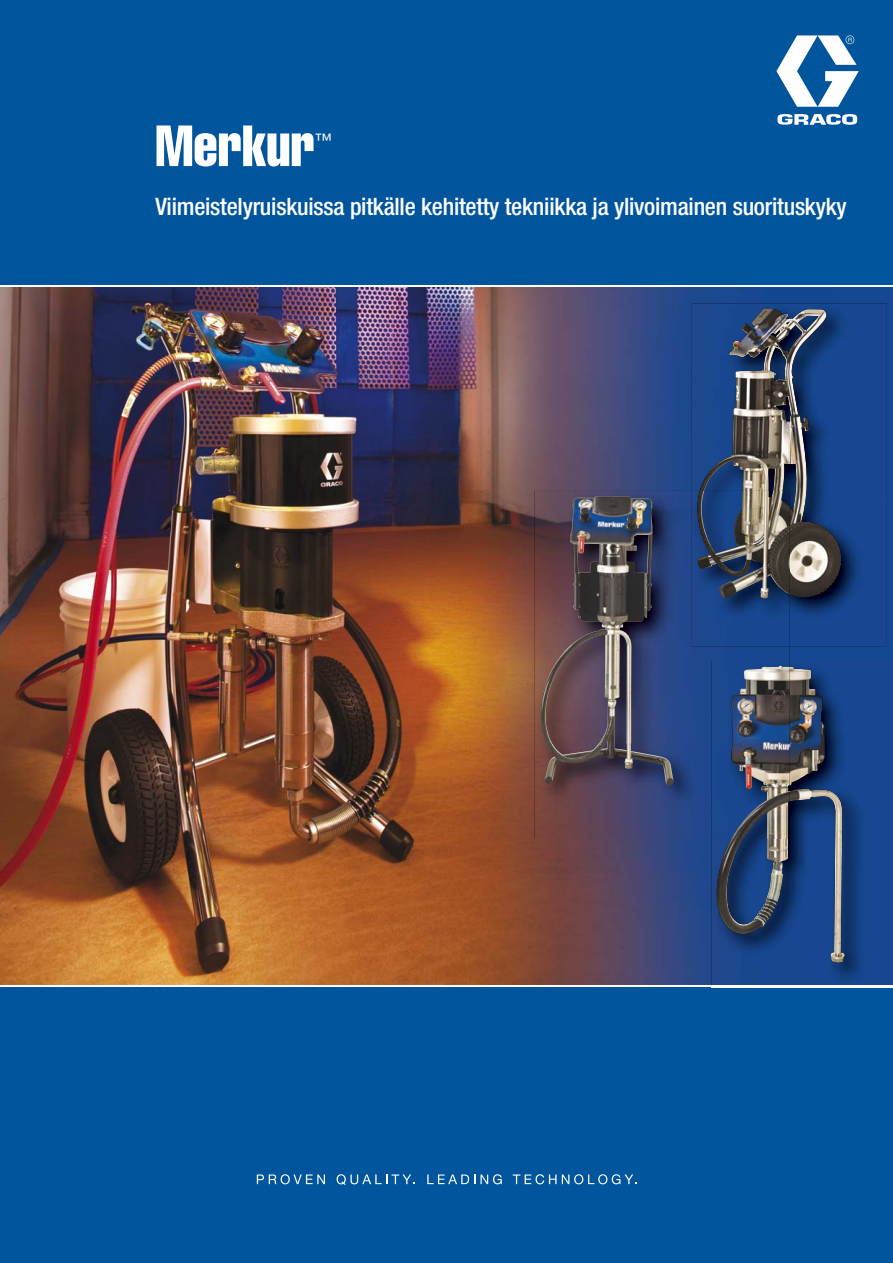
<style>
.page{position:relative;width:893px;height:1263px;background:#00559c}
.page>*{position:absolute;margin:0;border:0;box-sizing:border-box;transform-origin:0 0}
.t1{font:57px "Helvetica LT Std Comp";color:#fff}
.t2{font:500 condensed 24px "Helvetica Neue LT Std";letter-spacing:-.01em;color:#fff}
.t3{font:condensed 17.4px "Helvetica Neue LT Std";color:#fff}
</style>
<div class="page">
<svg style="left:776px;top:35px;width:83px;height:90px"></svg>
<svg style="left:257px;top:1174px;width:68px;height:10px"></svg>
<svg style="left:337px;top:1174px;width:78px;height:11px"></svg>
<svg style="left:427px;top:1174px;width:75px;height:10px"></svg>
<svg style="left:513px;top:1174px;width:124px;height:10px"></svg>
<img style="left:0;top:287px;width:893px;height:698px">
<hr style="left:0;top:285px;width:893px;height:2px;background:#fff">
<hr style="left:0;top:985px;width:893px;height:2px;background:#fff">
<img style="left:711px;top:987px;width:182px;height:1px">
<img style="left:757px;top:796px;width:136px;height:189px">
<img style="left:711px;top:839px;width:46px;height:146px">
<img style="left:740px;top:789px;width:105px;height:174px">
<img style="left:806px;top:309px;width:81px;height:190px">
<img style="left:790px;top:499px;width:97px;height:147px">
<img style="left:700px;top:309px;width:106px;height:289px">
<img style="left:535px;top:491px;width:157px;height:149px">
<img style="left:535px;top:640px;width:203px;height:149px">
<img style="left:738px;top:646px;width:52px;height:14px">
<img style="left:535px;top:789px;width:176px;height:50px">
<div style="left:711px;top:660px;width:79px;height:179px;background:#1b488f"></div>
<img style="left:731px;top:666px;width:59px;height:173px">
<img style="left:692px;top:491px;width:98px;height:155px">
<img style="left:696px;top:491px;width:94px;height:107px">
<img style="left:539px;top:496px;width:135px;height:290px">
<h1 class="t1" style="left:155px;top:125px;width:161px">Merkur</h1>
<p class="t3" style="left:315px;top:133px;width:19px">™</p>
<p class="t2" style="left:155px;top:198px;width:693px">Viimeistelyruiskuissa pitkälle kehitetty tekniikka ja ylivoimainen suorituskyky</p>
</div>
